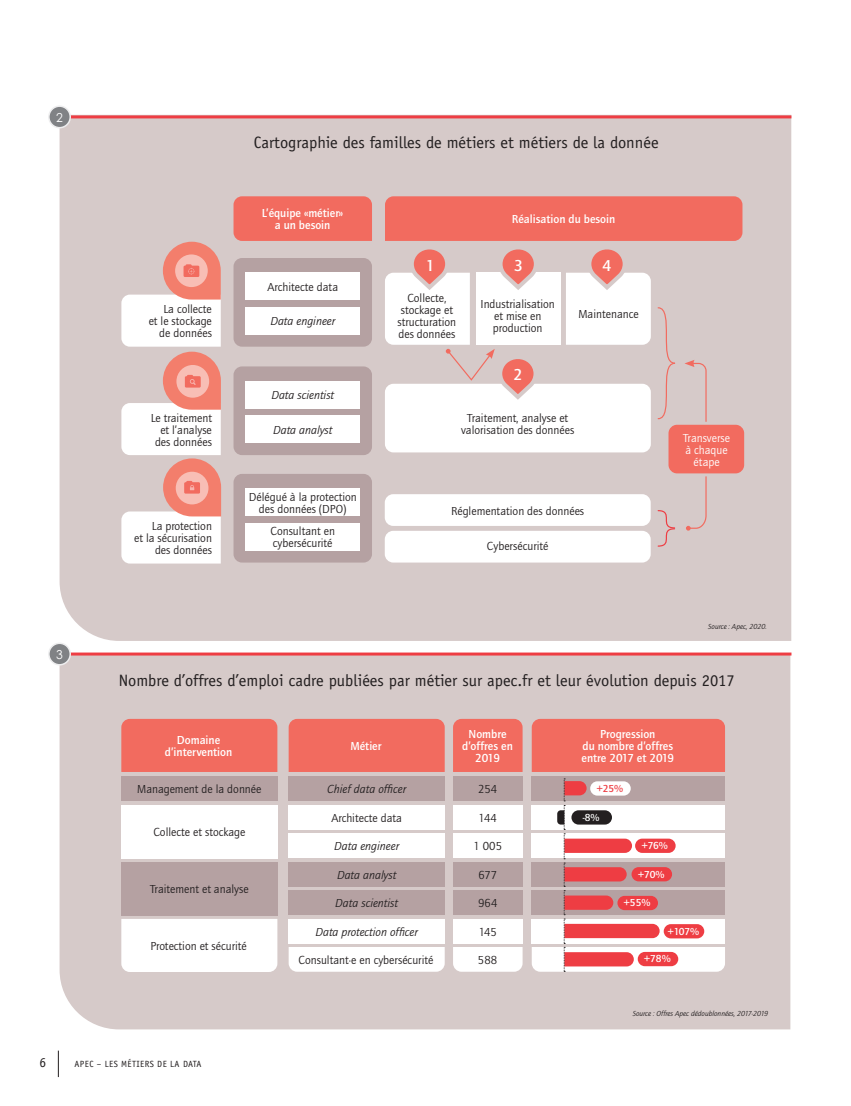
<style>
.page{position:relative;width:851px;height:1106px;background:#fff}
.page>*{position:absolute;margin:0;border:0;box-sizing:border-box;transform-origin:0 0}
.t1{font:16.5px "Officina Sans";color:#231f20}
.t2{font:700 16.35px "Quay Itc T";color:#fff}
.t3{font:13.5px "Officina Sans";color:#231f20}
.t4{font:12.3px "Century Gothic";color:#fff}
.t5{font:12px/12px "Quay Itc T";color:#231f20;text-align:center}
.t6{font:700 12px/12px "Quay Itc T";color:#fff;text-align:center}
.t7{font:italic 12px "Quay Itc T";color:#231f20}
.t8{font:12px/12px "Quay Itc T";color:#fff;text-align:center}
.t9{font:700 10.5px "Quay Itc T";letter-spacing:-.015em;color:#fff}
.t10{font:700 10.5px "Quay Itc T";color:#ee3d43}
.t11{font:9px "Officina Sans";letter-spacing:.04em;color:#231f20}
.t12{font:italic 7.5px "Quay Itc T";color:#231f20}
</style>
<div class="page">
<svg style="left:58px;top:1050px;width:1px;height:27px"></svg>
<div style="left:60px;top:118px;width:731px;height:523px;background:#d6cac9"></div>
<div style="left:60px;top:655px;width:730px;height:374px;background:#d6cac9"></div>
<hr style="left:60px;top:115px;width:731px;height:3px;background:#ee3d43">
<hr style="left:60px;top:652px;width:731px;height:3px;background:#ee3d43">
<div style="left:49px;top:106px;width:21px;height:22px;background:#808285;border-radius:50%"></div>
<div style="left:48px;top:105px;width:23px;height:23px;border:2px solid #eeeeef;border-radius:50%"></div>
<div style="left:49px;top:643px;width:21px;height:21px;background:#808285;border-radius:50%"></div>
<div style="left:48px;top:642px;width:23px;height:23px;border:2px solid #eeeeef;border-radius:50%"></div>
<div style="left:121px;top:776px;width:156px;height:25px;background:#b5a1a2"></div>
<div style="left:121px;top:719px;width:156px;height:53px;background:#f26b5f"></div>
<div style="left:233px;top:196px;width:139px;height:45px;background:#f26b5f"></div>
<div style="left:121px;top:805px;width:156px;height:53px;background:#fff"></div>
<div style="left:121px;top:862px;width:156px;height:53px;background:#b5a1a2"></div>
<svg style="left:121px;top:919px;width:156px;height:53px"></svg>
<div style="left:288px;top:805px;width:156px;height:25px;background:#fff"></div>
<div style="left:288px;top:833px;width:156px;height:25px;background:#fff"></div>
<div style="left:288px;top:719px;width:156px;height:53px;background:#f26b5f"></div>
<div style="left:288px;top:776px;width:156px;height:25px;background:#b5a1a2"></div>
<div style="left:453px;top:719px;width:69px;height:53px;background:#f26b5f"></div>
<div style="left:531px;top:719px;width:194px;height:53px;background:#f26b5f"></div>
<div style="left:288px;top:862px;width:156px;height:24px;background:#b5a1a2"></div>
<div style="left:288px;top:890px;width:156px;height:25px;background:#b5a1a2"></div>
<div style="left:288px;top:918px;width:156px;height:25px;background:#fff"></div>
<svg style="left:288px;top:947px;width:156px;height:24px"></svg>
<div style="left:453px;top:805px;width:69px;height:25px;background:#fff"></div>
<div style="left:453px;top:833px;width:69px;height:25px;background:#fff"></div>
<div style="left:453px;top:776px;width:69px;height:25px;background:#b5a1a2"></div>
<div style="left:453px;top:862px;width:69px;height:24px;background:#b5a1a2"></div>
<div style="left:453px;top:890px;width:69px;height:25px;background:#b5a1a2"></div>
<div style="left:453px;top:918px;width:69px;height:25px;background:#fff"></div>
<svg style="left:453px;top:947px;width:69px;height:24px"></svg>
<div style="left:531px;top:776px;width:194px;height:25px;background:#b5a1a2"></div>
<svg style="left:531px;top:778px;width:194px;height:194px"></svg>
<div style="left:590px;top:781px;width:40px;height:14px;background:#fff;border-radius:7px"></div>
<div style="left:635px;top:838px;width:40px;height:15px;background:#ee3d43;border-radius:7px"></div>
<div style="left:631px;top:867px;width:41px;height:14px;background:#ee3d43;border-radius:7px"></div>
<div style="left:663px;top:924px;width:41px;height:14px;background:#ee3d43;border-radius:7px"></div>
<div style="left:637px;top:952px;width:41px;height:14px;background:#ee3d43;border-radius:7px"></div>
<div style="left:617px;top:895px;width:41px;height:15px;background:#ee3d43;border-radius:7px"></div>
<div style="left:571px;top:810px;width:41px;height:14px;background:#231f20;border-radius:7px"></div>
<svg style="left:121px;top:242px;width:100px;height:321px"></svg>
<div style="left:233px;top:258px;width:139px;height:89px;background:#b5a1a2;border-radius:9px"></div>
<div style="left:384px;top:531px;width:266px;height:31px;background:#fff;border-radius:9px"></div>
<div style="left:233px;top:366px;width:139px;height:89px;background:#b5a1a2;border-radius:9px"></div>
<div style="left:233px;top:474px;width:139px;height:88px;background:#b5a1a2;border-radius:9px"></div>
<div style="left:245px;top:273px;width:115px;height:27px;background:#fff"></div>
<div style="left:245px;top:381px;width:115px;height:27px;background:#fff"></div>
<div style="left:245px;top:488px;width:115px;height:27px;background:#fff"></div>
<div style="left:245px;top:307px;width:115px;height:27px;background:#fff"></div>
<div style="left:245px;top:415px;width:115px;height:27px;background:#fff"></div>
<div style="left:245px;top:523px;width:115px;height:27px;background:#fff"></div>
<svg style="left:385px;top:196px;width:357px;height:351px"></svg>
<div style="left:667px;top:423px;width:78px;height:52px;background:#f26b5f;border-radius:10px"></div>
<div style="left:665px;top:422px;width:82px;height:54px;border:3px solid #d6cac9;border-radius:10px"></div>
<p class="t4" style="left:56px;top:110px;width:8px">2</p>
<p class="t4" style="left:56px;top:647px;width:8px">3</p>
<h1 class="t1" style="left:254px;top:133px;width:406px">Cartographie des familles de métiers et métiers de la donnée</h1>
<p class="t5" style="left:149px;top:303px;width:65px;text-align:right">La collecte<br>et le stockage de données</p>
<p class="t5" style="left:151px;top:411px;width:63px;text-align:right">Le traitement et l’analyse des données</p>
<p class="t5" style="left:134px;top:520px;width:79px;text-align:right">La protection<br>et la sécurisation des données</p>
<p class="t6" style="left:262px;top:207px;width:83px">L’équipe «métier» a un besoin</p>
<p class="t5" style="left:267px;top:281px;width:72px">Architecte data</p>
<p class="t7" style="left:270px;top:314px;width:66px">Data engineer</p>
<p class="t7" style="left:271px;top:388px;width:64px">Data scientist</p>
<p class="t7" style="left:273px;top:423px;width:61px">Data analyst</p>
<p class="t5" style="left:249px;top:490px;width:109px">Délégué à la protection des données (DPO)</p>
<p class="t5" style="left:270px;top:525px;width:66px;text-align:left">Consultant en cybersécurité</p>
<p class="t6" style="left:512px;top:213px;width:105px">Réalisation du besoin</p>
<h2 class="t2" style="left:426px;top:256px;width:10px">1</h2>
<h2 class="t2" style="left:513px;top:256px;width:10px">3</h2>
<p class="t5" style="left:480px;top:298px;width:76px">Industrialisation et mise en production</p>
<p class="t5" style="left:578px;top:307px;width:62px">Maintenance</p>
<h2 class="t2" style="left:602px;top:256px;width:10px">4</h2>
<p class="t5" style="left:397px;top:292px;width:60px">Collecte, stockage et structuration des données</p>
<h2 class="t2" style="left:513px;top:365px;width:10px">2</h2>
<p class="t5" style="left:461px;top:412px;width:115px">Traitement, analyse et valorisation des données</p>
<p class="t5" style="left:451px;top:505px;width:134px">Réglementation des données</p>
<p class="t5" style="left:487px;top:540px;width:63px">Cybersécurité</p>
<p class="t8" style="left:683px;top:432px;width:49px">Transverse à chaque étape</p>
<p class="t12" style="left:708px;top:622px;width:60px">Source : Apec, 2020.</p>
<h1 class="t1" style="left:119px;top:671px;width:617px">Nombre d’offres d’emploi cadre publiées par métier sur apec.fr et leur évolution depuis 2017</h1>
<p class="t6" style="left:165px;top:734px;width:69px">Domaine d’intervention</p>
<p class="t5" style="left:137px;top:783px;width:126px">Management de la donnée</p>
<p class="t5" style="left:153px;top:826px;width:93px">Collecte et stockage</p>
<p class="t5" style="left:150px;top:883px;width:100px">Traitement et analyse</p>
<p class="t5" style="left:150px;top:940px;width:98px">Protection et sécurité</p>
<p class="t6" style="left:350px;top:740px;width:32px">Métier</p>
<p class="t7" style="left:327px;top:782px;width:81px">Chief data officer</p>
<p class="t5" style="left:331px;top:812px;width:72px">Architecte data</p>
<p class="t7" style="left:334px;top:839px;width:66px">Data engineer</p>
<p class="t7" style="left:337px;top:868px;width:61px">Data analyst</p>
<p class="t7" style="left:335px;top:896px;width:64px">Data scientist</p>
<p class="t7" style="left:315px;top:924px;width:104px">Data protection officer</p>
<p class="t5" style="left:298px;top:953px;width:136px">Consultant·e en cybersécurité</p>
<p class="t6" style="left:462px;top:728px;width:52px">Nombre d’offres en<br>2019</p>
<p class="t6" style="left:581px;top:728px;width:94px">Progression<br>du nombre d’offres entre 2017 et 2019</p>
<p class="t5" style="left:478px;top:783px;width:21px">254</p>
<p class="t5" style="left:478px;top:812px;width:20px">144</p>
<p class="t5" style="left:473px;top:840px;width:30px">1 005</p>
<p class="t5" style="left:478px;top:869px;width:20px">677</p>
<p class="t5" style="left:478px;top:897px;width:21px">964</p>
<p class="t5" style="left:478px;top:925px;width:20px">145</p>
<p class="t5" style="left:478px;top:953px;width:21px">588</p>
<p class="t10" style="left:596px;top:782px;width:28px">+25%</p>
<p class="t9" style="left:582px;top:811px;width:18px">-8%</p>
<p class="t9" style="left:641px;top:839px;width:28px">+76%</p>
<p class="t9" style="left:638px;top:868px;width:28px">+70%</p>
<p class="t9" style="left:624px;top:896px;width:28px">+55%</p>
<p class="t9" style="left:667px;top:925px;width:33px">+107%</p>
<p class="t9" style="left:644px;top:952px;width:28px">+78%</p>
<p class="t12" style="left:632px;top:1008px;width:137px">Source : Offres Apec dédoublonnées, 2017-2019</p>
<p class="t3" style="left:40px;top:1054px;width:8px">6</p>
<p class="t11" style="left:75px;top:1058px;width:128px">APEC – LES MÉTIERS DE LA DATA</p>
</div>
